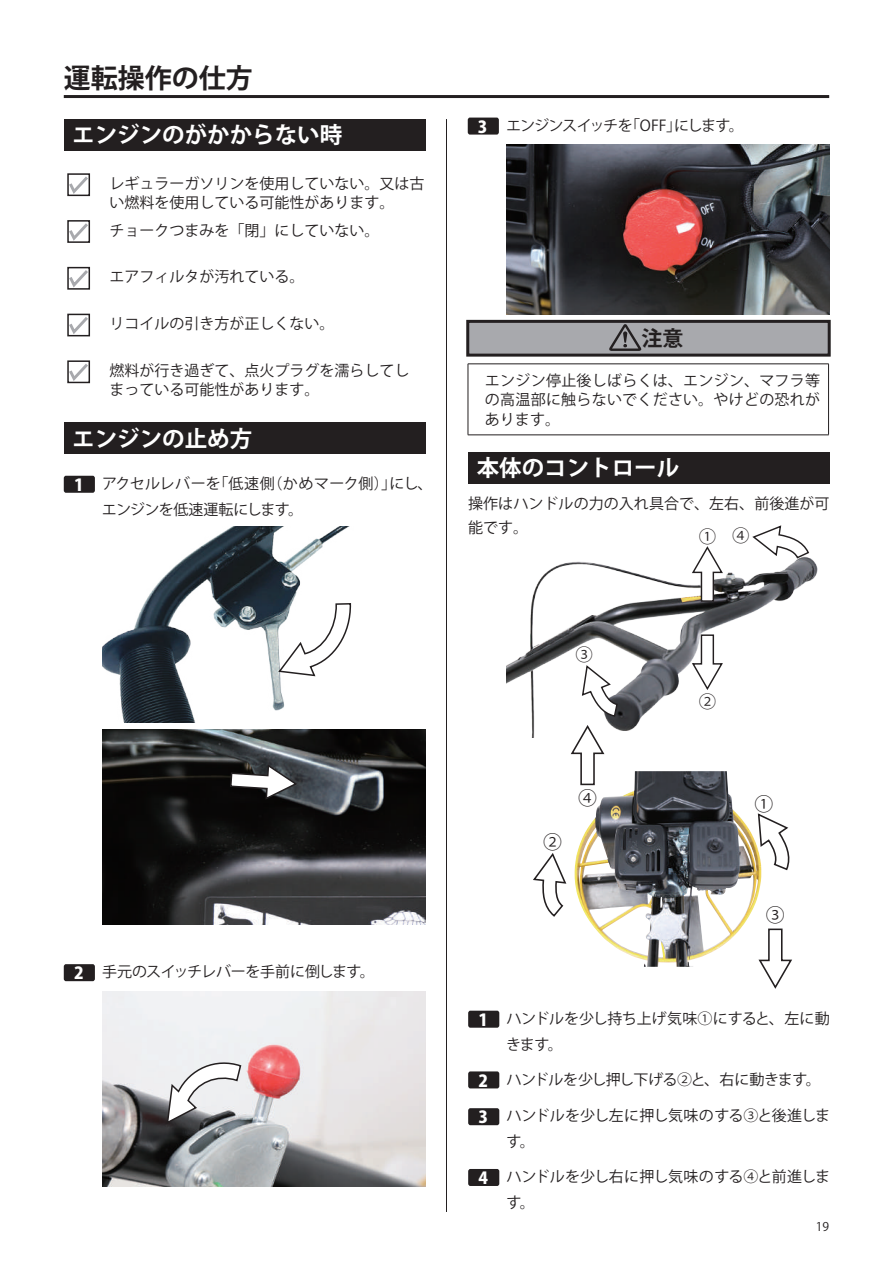
<style>
.page{position:relative;width:893px;height:1263px;background:#fff}
.page>*{position:absolute;margin:0;border:0;box-sizing:border-box;transform-origin:0 0}
.t1{font:700 27px "Koz Go Pro";color:#231f20}
.t2{font:700 22.5px "Koz Go Pro";color:#fff}
.t3{font:700 21px "Koz Go Pr 6 N";color:#231f20}
.t4{font:18.9px "Koz Go Pr 6 N";color:#231f20}
.t5{font:17.4px "Koz Go Pr 6 N";color:#231f20}
.t6{font:15px/19.5px "Koz Go Pr 6 N";color:#231f20}
.t7{font:15px/26px "Koz Go Pr 6 N";letter-spacing:-.02em;color:#231f20}
.t8{font:15px "Koz Go Pr 6 N";letter-spacing:-.04em;color:#231f20}
.t9{font:15px "Koz Go Pr 6 N";letter-spacing:-.03em;color:#231f20}
.t10{font:15px "Koz Go Pr 6 N";letter-spacing:-.06em;color:#231f20}
.t11{font:12px "Koz Go Pro";color:#231f20}
.s1{font-family:"Koz Go Pro";font-weight:800;font-size:16.5px;color:#fff}
</style>
<div class="page">
<hr style="left:446px;top:119px;width:1px;height:1093px;background:#231f20">
<div style="left:64px;top:119px;width:361px;height:31px;background:#231f20"></div>
<svg style="left:67px;top:173px;width:24px;height:23px"></svg>
<svg style="left:67px;top:220px;width:24px;height:23px"></svg>
<svg style="left:67px;top:267px;width:24px;height:23px"></svg>
<svg style="left:67px;top:314px;width:24px;height:23px"></svg>
<svg style="left:67px;top:360px;width:24px;height:24px"></svg>
<hr style="left:64px;top:95px;width:765px;height:3px;background:#231f20">
<div style="left:64px;top:422px;width:361px;height:31px;background:#231f20"></div>
<div style="left:64px;top:476px;width:31px;height:17px;background:#231f20;border-radius:2px"></div>
<img style="left:102px;top:527px;width:246px;height:195px">
<svg style="left:277px;top:602px;width:75px;height:75px"></svg>
<img style="left:102px;top:729px;width:323px;height:196px">
<svg style="left:229px;top:763px;width:70px;height:37px"></svg>
<div style="left:64px;top:964px;width:31px;height:17px;background:#231f20;border-radius:2px"></div>
<img style="left:102px;top:991px;width:323px;height:196px">
<svg style="left:165px;top:1057px;width:77px;height:68px"></svg>
<div style="left:468px;top:321px;width:361px;height:34px;background:#a8a9ad"></div>
<div style="left:466px;top:320px;width:365px;height:37px;border:3px solid #231f20"></div>
<div style="left:468px;top:118px;width:31px;height:17px;background:#231f20;border-radius:2px"></div>
<img style="left:506px;top:145px;width:323px;height:170px">
<svg style="left:609px;top:324px;width:32px;height:27px"></svg>
<hr style="left:468px;top:364px;width:361px;height:1px;background:#231f20">
<hr style="left:468px;top:364px;width:1px;height:71px;background:#231f20">
<hr style="left:828px;top:364px;width:1px;height:71px;background:#231f20">
<hr style="left:468px;top:435px;width:361px;height:1px;background:#231f20">
<div style="left:468px;top:452px;width:362px;height:31px;background:#231f20"></div>
<img style="left:506px;top:558px;width:312px;height:179px">
<svg style="left:691px;top:546px;width:33px;height:56px"></svg>
<svg style="left:691px;top:634px;width:33px;height:57px"></svg>
<svg style="left:751px;top:525px;width:59px;height:34px"></svg>
<img style="left:575px;top:771px;width:187px;height:196px">
<svg style="left:757px;top:812px;width:33px;height:59px"></svg>
<div style="left:579px;top:789px;width:17px;height:17px;background:#fff;border-radius:50%"></div>
<svg style="left:569px;top:664px;width:50px;height:122px"></svg>
<svg style="left:758px;top:928px;width:34px;height:61px"></svg>
<svg style="left:533px;top:853px;width:34px;height:64px"></svg>
<div style="left:468px;top:1011px;width:31px;height:17px;background:#231f20;border-radius:2px"></div>
<div style="left:468px;top:1071px;width:31px;height:17px;background:#231f20;border-radius:2px"></div>
<div style="left:468px;top:1108px;width:31px;height:17px;background:#231f20;border-radius:2px"></div>
<div style="left:468px;top:1169px;width:31px;height:17px;background:#231f20;border-radius:2px"></div>
<h1 class="t1" style="left:64px;top:60px;width:190px">運転操作の仕方</h1>
<h2 class="t2" style="left:72px;top:121px;width:271px">エンジンのがかからない時</h2>
<p class="t6" style="left:109px;top:174px;width:316px">レギュラーガソリンを使用していない。又は古い燃料を使用している可能性があります。</p>
<p class="t6" style="left:109px;top:221px;width:271px">チョークつまみを「閉」にしていない。</p>
<p class="t6" style="left:109px;top:267px;width:196px">エアフィルタが汚れている。</p>
<p class="t6" style="left:109px;top:314px;width:226px">リコイルの引き方が正しくない。</p>
<p class="t6" style="left:109px;top:361px;width:301px">燃料が行き過ぎて、点火プラグを濡らしてしまっている可能性があります。</p>
<h2 class="t2" style="left:72px;top:424px;width:181px">エンジンの止め方</h2>
<p class="t7" style="left:102px;top:471px;width:332px;text-indent:-28px"><span class="s1">1</span> アクセルレバーを「低速側（かめマーク側）」にし、エンジンを低速運転にします。</p>
<p class="t9" style="left:74px;top:963px;width:302px"><span class="s1">2</span> 手元のスイッチレバーを手前に倒します。</p>
<p class="t10" style="left:478px;top:117px;width:267px"><span class="s1">3</span> エンジンスイッチを「OFF」にします。</p>
<h3 class="t3" style="left:641px;top:326px;width:43px">注意</h3>
<p class="t6" style="left:485px;top:371px;width:337px;text-align:justify">エンジン停止後しばらくは、エンジン、マフラ等の高温部に触らないでください。やけどの恐れがあります。</p>
<h2 class="t2" style="left:477px;top:454px;width:204px">本体のコントロール</h2>
<p class="t6" style="left:468px;top:492px;width:363px;line-height:24px">操作はハンドルの力の入れ具合で、左右、前後進が可能です。</p>
<p class="t5" style="left:732px;top:526px;width:19px">④</p>
<p class="t5" style="left:699px;top:526px;width:19px">①</p>
<p class="t5" style="left:576px;top:645px;width:19px">③</p>
<p class="t5" style="left:699px;top:692px;width:19px">②</p>
<p class="t4" style="left:543px;top:831px;width:20px">②</p>
<p class="t4" style="left:578px;top:787px;width:20px">④</p>
<p class="t4" style="left:754px;top:793px;width:20px">①</p>
<p class="t4" style="left:766px;top:904px;width:20px">③</p>
<p class="t6" style="left:506px;top:1006px;width:325px;line-height:26px;text-indent:-28px"><span class="s1">1</span> ハンドルを少し持ち上げ気味①にすると、左に動きます。</p>
<p class="t8" style="left:478px;top:1071px;width:344px"><span class="s1">2</span> ハンドルを少し押し下げる②と、右に動きます。</p>
<p class="t6" style="left:506px;top:1103px;width:325px;line-height:26px;text-indent:-28px"><span class="s1">3</span> ハンドルを少し左に押し気味のする③と後進します。</p>
<p class="t6" style="left:506px;top:1164px;width:325px;line-height:26px;text-indent:-28px"><span class="s1">4</span> ハンドルを少し右に押し気味のする④と前進します。</p>
<p class="t11" style="left:816px;top:1219px;width:15px">19</p>
</div>
